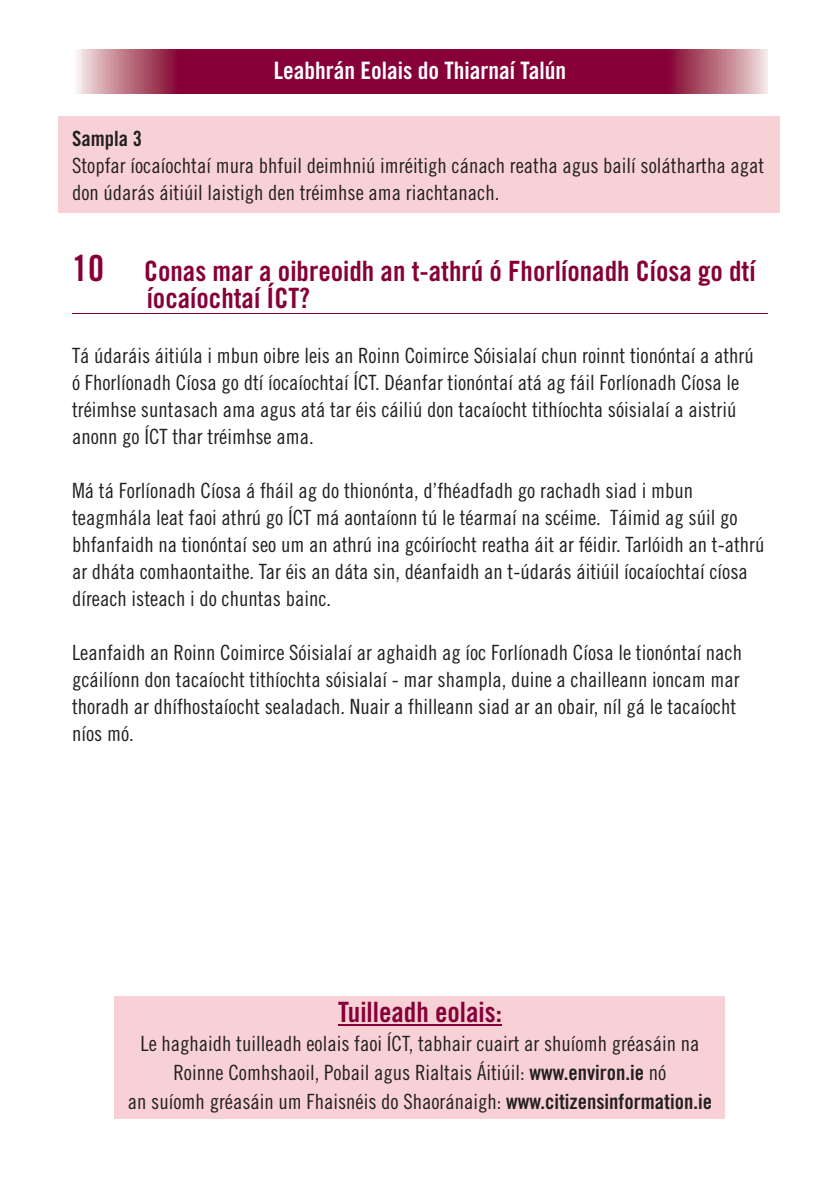
<style>
.page{position:relative;width:840px;height:1191px;background:#fff}
.page>*{position:absolute;margin:0;border:0;box-sizing:border-box;transform-origin:0 0}
.t1{font:28px/27px "Trade Gothic Bold Cond Twenty";color:#860037}
.t2{font:24px "Trade Gothic Bold Cond Twenty";color:#fff}
.t3{font:21px/27px "Trade Gothic Cond Eighteen";color:#231f20}
.t4{font:21px "Trade Gothic Bold Cond Twenty";color:#231f20}
.s1{font-size:36px}
.s2{font-family:"Trade Gothic Bold Cond Twenty"}
</style>
<div class="page">
<div style="left:58px;top:116px;width:721px;height:97px;background:#f7d1d5"></div>
<svg style="left:78px;top:49px;width:689px;height:45px;background:#95214d"></svg>
<hr style="left:72px;top:313px;width:695px;height:1px;background:#860037">
<div style="left:115px;top:996px;width:609px;height:123px;background:#f7d1d5"></div>
<hr style="left:338px;top:1024px;width:163px;height:1px;background:#860037">
<p class="t2" style="left:273px;top:56px;width:294px">Leabhrán Eolais do Thiarnaí Talún</p>
<p class="t4" style="left:72px;top:126px;width:71px">Sampla 3</p>
<p class="t3" style="left:72px;top:152px;width:693px">Stopfar íocaíochtaí mura bhfuil deimhniú imréitigh cánach reatha agus bailí soláthartha agat don údarás áitiúil laistigh den tréimhse ama riachtanach.</p>
<h1 class="t1" style="left:147px;top:258px;width:610px;text-indent:-75px"><span class="s1">10</span> Conas mar a oibreoidh an t-athrú ó Fhorlíonadh Cíosa go dtí íocaíochtaí ÍCT?</h1>
<p class="t3" style="left:72px;top:341px;width:682px">Tá údaráis áitiúla i mbun oibre leis an Roinn Coimirce Sóisialaí chun roinnt tionóntaí a athrú ó Fhorlíonadh Cíosa go dtí íocaíochtaí ÍCT. Déanfar tionóntaí atá ag fáil Forlíonadh Cíosa le tréimhse suntasach ama agus atá tar éis cáiliú don tacaíocht tithíochta sóisialaí a aistriú anonn go ÍCT thar tréimhse ama.</p>
<p class="t3" style="left:72px;top:476px;width:693px">Má tá Forlíonadh Cíosa á fháil ag do thionónta, d’fhéadfadh go rachadh siad i mbun teagmhála leat faoi athrú go ÍCT má aontaíonn tú le téarmaí na scéime. Táimid ag súil go bhfanfaidh na tionóntaí seo um an athrú ina gcóiríocht reatha áit ar féidir. Tarlóidh an t-athrú ar dháta comhaontaithe. Tar éis an dáta sin, déanfaidh an t-údarás áitiúil íocaíochtaí cíosa díreach isteach i do chuntas bainc.</p>
<p class="t3" style="left:72px;top:638px;width:671px">Leanfaidh an Roinn Coimirce Sóisialaí ar aghaidh ag íoc Forlíonadh Cíosa le tionóntaí nach gcáilíonn don tacaíocht tithíochta sóisialaí - mar shampla, duine a chailleann ioncam mar thoradh ar dhífhostaíocht sealadach. Nuair a fhilleann siad ar an obair, níl gá le tacaíocht níos mó.</p>
<h1 class="t1" style="left:338px;top:998px;width:165px">Tuilleadh eolais:</h1>
<p class="t3" style="left:128px;top:1028px;width:585px;line-height:29px;text-align:center">Le haghaidh tuilleadh eolais faoi ÍCT, tabhair cuairt ar shuíomh gréasáin na<br>Roinne Comhshaoil, Pobail agus Rialtais Áitiúil: <span class="s2">www.environ.ie</span> nó<br>an suíomh gréasáin um Fhaisnéis do Shaoránaigh: <span class="s2">www.citizensinformation.ie</span></p>
</div>
